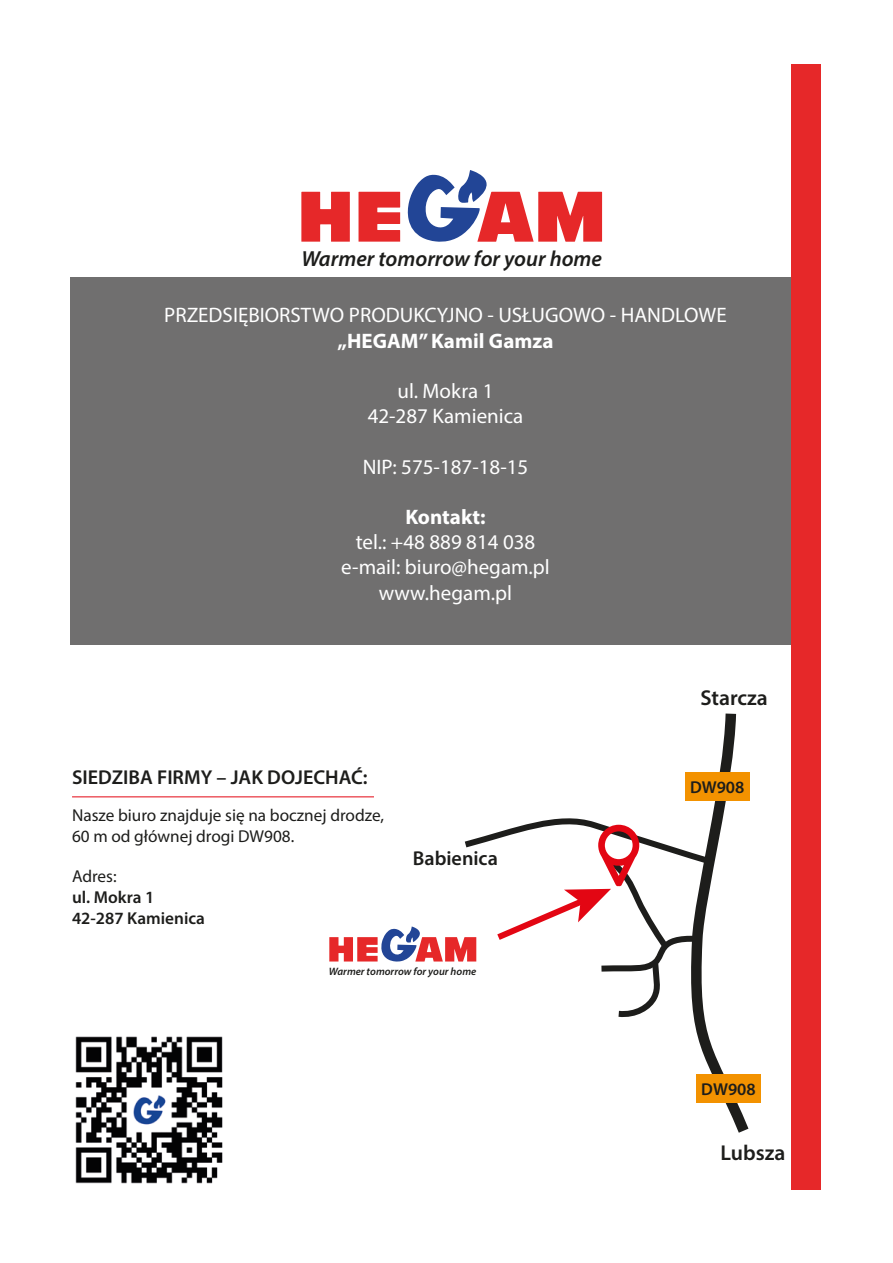
<style>
.page{position:relative;width:893px;height:1263px;background:#fff}
.page>*{position:absolute;margin:0;border:0;box-sizing:border-box;transform-origin:0 0}
.t1{font:italic 600 21.9px "Myriad Pro";color:#1d1d1b}
.t2{font:600 21.6px "Myriad Pro";color:#1d1d1b}
.t3{font:21px/25.2px "Myriad Pro";color:#fff;text-align:center}
.t4{font:700 21px "Myriad Pro";color:#fff}
.t5{font:600 20.1px "Myriad Pro";color:#1d1d1b}
.t6{font:17.25px/20.1px "Myriad Pro";color:#1d1d1b}
.t7{font:600 17.25px/20.7px "Myriad Pro";color:#1d1d1b}
.t8{font:italic 600 10.8px "Myriad Pro";color:#1d1d1b}
</style>
<div class="page">
<div style="left:70px;top:277px;width:721px;height:368px;background:#706f6f"></div>
<div style="left:791px;top:64px;width:30px;height:1126px;background:#e62829"></div>
<svg style="left:301px;top:192px;width:49px;height:50px;background:#ea4c4d"></svg>
<svg style="left:358px;top:192px;width:42px;height:50px;background:#e94546"></svg>
<svg style="left:407px;top:170px;width:195px;height:72px"></svg>
<svg style="left:329px;top:713px;width:432px;height:420px"></svg>
<hr style="left:72px;top:796px;width:302px;height:1px;background:#e30613">
<img style="left:75px;top:1036px;width:148px;height:148px">
<p class="t1" style="left:301px;top:245px;width:302px">Warmer tomorrow for your home</p>
<p class="t3" style="left:164px;top:302px;width:564px">PRZEDSIĘBIORSTWO PRODUKCYJNO - USŁUGOWO - HANDLOWE</p>
<p class="t4" style="left:338px;top:327px;width:217px">„HEGAM” Kamil Gamza</p>
<p class="t3" style="left:368px;top:378px;width:157px">ul. Mokra 1<br>42-287 Kamienica</p>
<p class="t3" style="left:363px;top:454px;width:167px">NIP: 575-187-18-15</p>
<p class="t4" style="left:405px;top:503px;width:82px">Kontakt:</p>
<p class="t3" style="left:341px;top:529px;width:210px">tel.: +48 889 814 038 e-mail: biuro@hegam.pl www.hegam.pl</p>
<p class="t5" style="left:72px;top:764px;width:297px">SIEDZIBA FIRMY – JAK DOJECHAĆ:</p>
<p class="t6" style="left:72px;top:805px;width:313px">Nasze biuro znajduje się na bocznej drodze,<br>60 m od głównej drogi DW908.</p>
<p class="t6" style="left:72px;top:866px;width:46px">Adres:</p>
<p class="t7" style="left:72px;top:886px;width:134px">ul. Mokra 1<br>42-287 Kamienica</p>
<p class="t5" style="left:413px;top:846px;width:87px">Babienica</p>
<p class="t8" style="left:329px;top:964px;width:149px">Warmer tomorrow for your home</p>
<p class="t2" style="left:700px;top:684px;width:69px">Starcza</p>
<p class="t7" style="left:690px;top:776px;width:56px">DW908</p>
<p class="t7" style="left:701px;top:1078px;width:56px">DW908</p>
<p class="t2" style="left:720px;top:1139px;width:66px">Lubsza</p>
</div>
